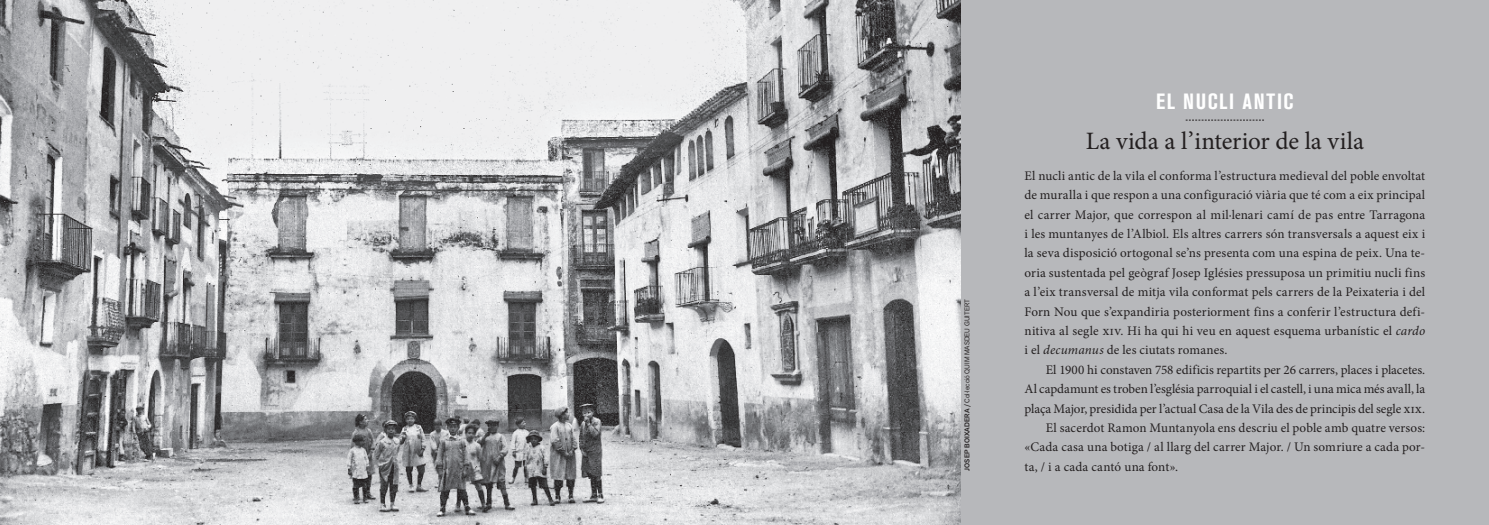
<style>
.page{position:relative;width:1489px;height:525px;background:#fff}
.page>*{position:absolute;margin:0;border:0;box-sizing:border-box;transform-origin:0 0}
.t1{font:25px "Minion Pro";letter-spacing:-.005em;color:#231f20}
.t2{font:700 condensed 21.88px "Akzidenz Grotesk BQ";letter-spacing:.08em;color:#fff}
.t3{font:13.12px/19.4px "Minion Pro";letter-spacing:.005em;color:#231f20;text-align:justify}
.t4{font:6.88px "Akzid Grtsk Next";color:#231f20}
.s1{font-weight:500}
.s2{font-style:italic}
</style>
<div class="page">
<div style="left:960px;top:0;width:528px;height:524px;background:#b7b8bb"></div>
<svg style="left:1185px;top:120px;width:78px;height:1px"></svg>
<img style="left:0;top:0;width:960px;height:524px">
<p class="t4" style="left:962px;top:470px;width:173px;rotate:-90deg"><span class="s1">JOSEP BOIXADERA /</span> Col·lecció QUIM MASDEU GUITERT</p>
<h2 class="t2" style="left:1156px;top:89px;width:139px">EL NUCLI ANTIC</h2>
<h1 class="t1" style="left:1085px;top:124px;width:280px">La vida a l’interior de la vila</h1>
<p class="t3" style="left:1024px;top:166px;width:402px">El nucli antic de la vila el conforma l’estructura medieval del poble envoltat de muralla i que respon a una configuració viària que té com a eix principal el carrer Major, que correspon al mil·lenari camí de pas entre Tarragona i les muntanyes de l’Albiol. Els altres carrers són transversals a aquest eix i la seva disposició ortogonal se’ns presenta com una espina de peix. Una te&shy;oria sustentada pel geògraf Josep Iglésies pressuposa un primitiu nucli fins a l’eix transversal de mitja vila conformat pels carrers de la Peixateria i del Forn Nou que s’expandiria posteriorment fins a conferir l’estructura defi&shy;nitiva al segle xiv. Hi ha qui hi veu en aquest esquema urbanístic el <span class="s2">cardo </span>i el <span class="s2">decumanus</span> de les ciutats romanes.</p>
<p class="t3" style="left:1045px;top:360px;width:381px">El 1900 hi constaven 758 edificis repartits per 26 carrers, places i placetes.</p>
<p class="t3" style="left:1024px;top:379px;width:402px">Al capdamunt es troben l’església parroquial i el castell, i una mica més avall, la</p>
<p class="t3" style="left:1024px;top:398px;width:402px">plaça Major, presidida per l’actual Casa de la Vila des de principis del segle xix.</p>
<p class="t3" style="left:1045px;top:418px;width:381px">El sacerdot Ramon Muntanyola ens descriu el poble amb quatre versos:</p>
<p class="t3" style="left:1024px;top:437px;width:402px">«Cada casa una botiga / al llarg del carrer Major. / Un somriure a cada por-</p>
<p class="t3" style="left:1024px;top:456px;width:155px">ta, / i a cada cantó una font».</p>
</div>
